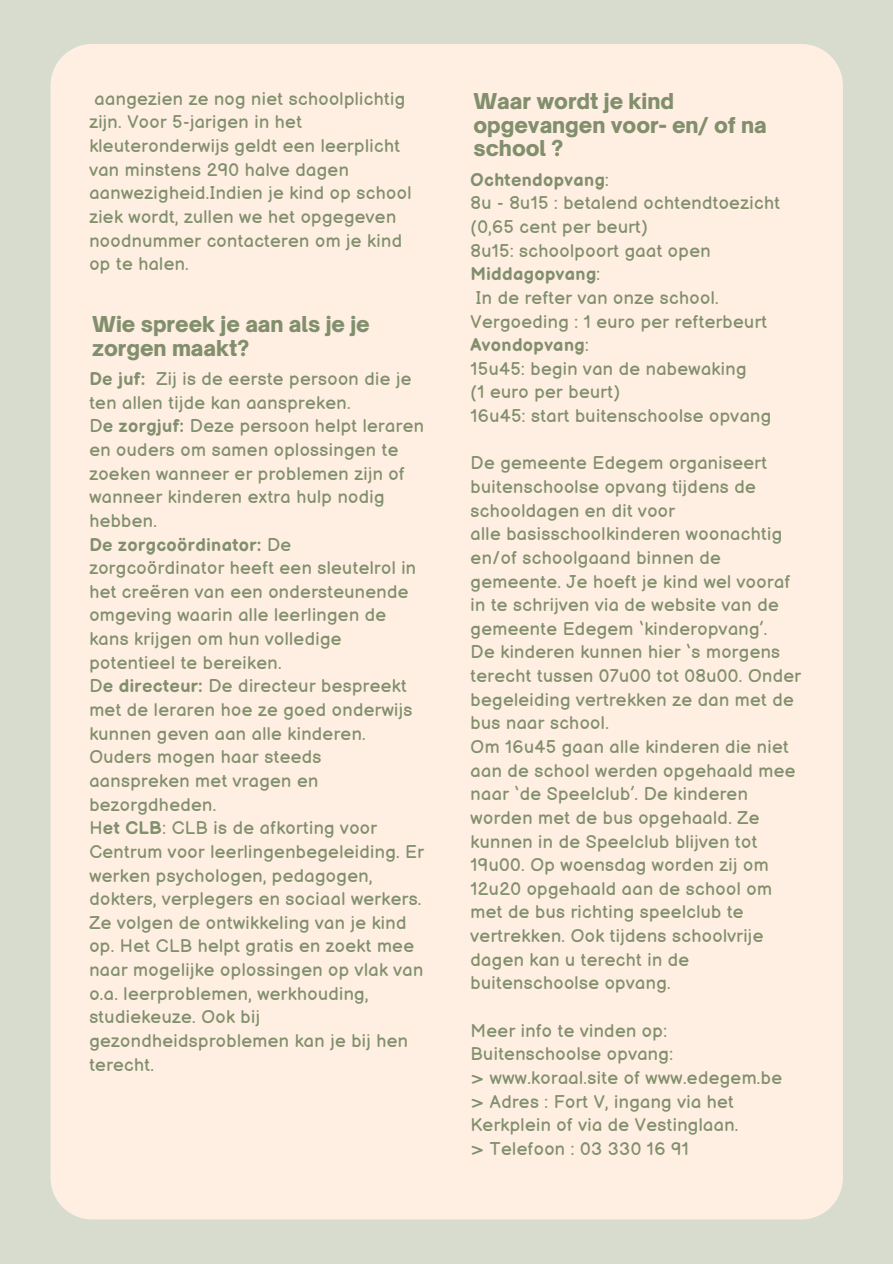
<style>
.page{position:relative;width:893px;height:1264px;background:#fff}
.page>*{position:absolute;margin:0;border:0;box-sizing:border-box;transform-origin:0 0}
.t1{font:900 21px/23.7px "Open Sauce One";color:#818f6d}
.t2{font:18px/23.7px "Balsamiq Sans";letter-spacing:.02em;color:#818f6d}
.t3{font:700 18px "Balsamiq Sans";letter-spacing:.02em;color:#818f6d}
.s1{font-weight:400}
.s2{font-weight:700}
</style>
<div class="page">
<div style="left:0;top:0;width:892px;height:1263px;background:#d7dcce"></div>
<div style="left:51px;top:44px;width:791px;height:1175px;background:#ffefe2"></div>
<p class="t2" style="left:89px;top:87px;width:323px">aangezien ze nog niet schoolplichtig zijn. Voor 5-jarigen in het kleuteronderwijs geldt een leerplicht van minstens 290 halve dagen aanwezigheid.Indien je kind op school ziek wordt, zullen we het opgegeven noodnummer contacteren om je kind op te halen.</p>
<h1 class="t1" style="left:473px;top:89px;width:295px">Waar wordt je kind opgevangen voor- en/ of na school ?</h1>
<p class="t3" style="left:470px;top:169px;width:140px">Ochtendopvang<span class="s1">:</span></p>
<p class="t2" style="left:470px;top:192px;width:311px">8u - 8u15 : betalend ochtendtoezicht (0,65 cent per beurt)</p>
<p class="t2" style="left:470px;top:239px;width:241px">8u15: schoolpoort gaat open</p>
<p class="t3" style="left:470px;top:264px;width:131px">Middagopvang<span class="s1">:</span></p>
<p class="t2" style="left:476px;top:286px;width:244px">In de refter van onze school.</p>
<h1 class="t2" style="left:470px;top:310px;width:298px">Vergoeding : 1 euro per refterbeurt</h1>
<p class="t3" style="left:470px;top:335px;width:120px">Avondopvang<span class="s1">:</span></p>
<p class="t2" style="left:470px;top:357px;width:277px">15u45: begin van de nabewaking</p>
<p class="t2" style="left:470px;top:381px;width:151px">(1 euro per beurt)</p>
<p class="t2" style="left:470px;top:405px;width:302px">16u45: start buitenschoolse opvang</p>
<p class="t2" style="left:470px;top:452px;width:298px">De gemeente Edegem organiseert buitenschoolse opvang tijdens de schooldagen en dit voor</p>
<p class="t2" style="left:470px;top:523px;width:321px">alle basisschoolkinderen woonachtig en/of schoolgaand binnen de gemeente. Je hoeft je kind wel vooraf in te schrijven via de website van de gemeente Edegem ‘kinderopvang’.</p>
<p class="t2" style="left:470px;top:641px;width:332px">De kinderen kunnen hier ‘s morgens terecht tussen 07u00 tot 08u00. Onder begeleiding vertrekken ze dan met de bus naar school.</p>
<p class="t2" style="left:470px;top:735px;width:326px">Om 16u45 gaan alle kinderen die niet aan de school werden opgehaald mee naar ‘de Speelclub’. De kinderen worden met de bus opgehaald. Ze kunnen in de Speelclub blijven tot<br>19u00. Op woensdag worden zij om<br>12u20 opgehaald aan de school om met de bus richting speelclub te vertrekken. Ook tijdens schoolvrije dagen kan u terecht in de buitenschoolse opvang.</p>
<p class="t2" style="left:470px;top:1019px;width:198px">Meer info te vinden op:</p>
<p class="t2" style="left:470px;top:1042px;width:204px">Buitenschoolse opvang:</p>
<p class="t2" style="left:470px;top:1066px;width:313px">&gt; www.koraal.site of www.edegem.be</p>
<p class="t2" style="left:470px;top:1090px;width:269px">&gt; Adres : Fort V, ingang via het<br>Kerkplein of via de Vestinglaan.</p>
<p class="t2" style="left:470px;top:1137px;width:220px">&gt; Telefoon : 03 330 16 91</p>
<p class="t1" style="left:92px;top:312px;width:279px">Wie spreek je aan als je je zorgen maakt?</p>
<p class="t2" style="left:89px;top:368px;width:323px"><span class="s2">De juf:</span> Zij is de eerste persoon die je</p>
<p class="t2" style="left:89px;top:391px;width:336px">ten allen tijde kan aanspreken.<br>D<span class="s2">e zorgjuf:</span> Deze persoon helpt leraren</p>
<p class="t2" style="left:89px;top:439px;width:328px">en ouders om samen oplossingen te zoeken wanneer er problemen zijn of wanneer kinderen extra hulp nodig hebben.<br><span class="s2">De zorgcoördinator:</span> De zorgcoördinator heeft een sleutelrol in</p>
<p class="t2" style="left:89px;top:580px;width:321px">het creëren van een ondersteunende omgeving waarin alle leerlingen de kans krijgen om hun volledige potentieel te bereiken.<br>D<span class="s2">e directeur:</span> De directeur bespreekt</p>
<p class="t2" style="left:89px;top:698px;width:336px">met de leraren hoe ze goed onderwijs kunnen geven aan alle kinderen.<br>Ouders mogen haar steeds aanspreken met vragen en bezorgdheden.<br>H<span class="s2">et CLB</span>: CLB is de afkorting voor<br>Centrum voor leerlingenbegeleiding. Er werken psychologen, pedagogen, dokters, verplegers en sociaal werkers.<br>Ze volgen de ontwikkeling van je kind op. Het CLB helpt gratis en zoekt mee naar mogelijke oplossingen op vlak van o.a. leerproblemen, werkhouding, studiekeuze. Ook bij gezondheidsproblemen kan je bij hen terecht.</p>
</div>
